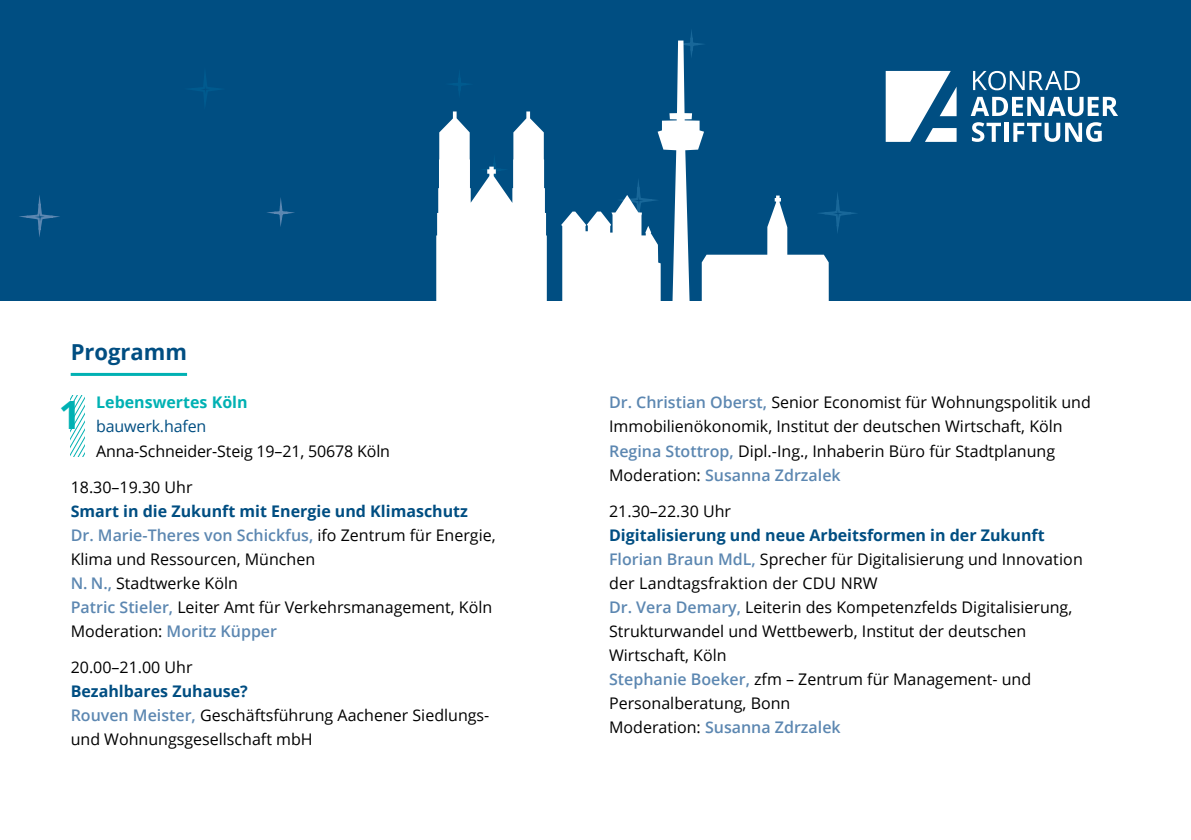
<style>
.page{position:relative;width:1191px;height:840px;background:#fff}
.page>*{position:absolute;margin:0;border:0;box-sizing:border-box;transform-origin:0 0}
.Fließtext{font:700 39px "Open Sans";color:#00b1b3}
.t1{font:700 22px "Open Sans";color:#004e82}
.Fließtext-2{font:16px/24px "Open Sans";color:#000}
.Fließtext-3{font:700 16px "Open Sans";color:#004e82}
.Fließtext-4{font:600 16px "Open Sans";color:#5c87b1}
.Standort{font:16px/24px "Open Sans";letter-spacing:-.01em;color:#000}
.Veranstaltungsart{font:700 16px "Open Sans";color:#00b1b3}
.s1{color:#004e82}
.s2{font-weight:600;color:#5c87b1}
.s3{font-weight:400;color:#000}
</style>
<div class="page">
<svg style="left:71px;top:395px;width:14px;height:61px"></svg>
<div style="left:0;top:0;width:1191px;height:300px;background:#004e82"></div>
<svg style="left:973px;top:71px;width:106px;height:19px"></svg>
<svg style="left:970px;top:97px;width:148px;height:19px"></svg>
<svg style="left:972px;top:122px;width:29px;height:20px"></svg>
<hr style="left:1004px;top:123px;width:4px;height:19px;background:#fff">
<svg style="left:1013px;top:122px;width:88px;height:20px"></svg>
<svg style="left:885px;top:71px;width:71px;height:71px"></svg>
<svg style="left:828px;top:198px;width:29px;height:35px"></svg>
<svg style="left:191px;top:75px;width:29px;height:28px"></svg>
<svg style="left:19px;top:201px;width:41px;height:36px"></svg>
<svg style="left:267px;top:204px;width:28px;height:23px"></svg>
<hr style="left:71px;top:373px;width:116px;height:3px;background:#00b1b3">
<svg style="left:436px;top:40px;width:392px;height:261px"></svg>
<h2 class="t1" style="left:71px;top:336px;width:118px">Programm</h2>
<p class="Fließtext" style="left:59px;top:387px;width:24px">1</p>
<p class="Veranstaltungsart" style="left:96px;top:391px;width:153px">Lebenswertes Köln</p>
<p class="Standort" style="left:96px;top:414px;width:295px"><span class="s1">bauwerk.hafen<br></span>Anna-Schneider-Steig 19–21, 50678 Köln</p>
<p class="Fließtext-2" style="left:71px;top:474px;width:123px">18.30–19.30 Uhr</p>
<p class="Fließtext-3" style="left:71px;top:499px;width:399px">Smart in die Zukunft mit Energie und Klimaschutz</p>
<p class="Fließtext-2" style="left:71px;top:522px;width:426px"><span class="s2">Dr. Marie-Theres von Schickfus,</span> ifo Zentrum für Energie,<br>Klima und Ressourcen, München</p>
<p class="Fließtext-2" style="left:71px;top:570px;width:169px"><span class="s2">N. N.,</span> Stadtwerke Köln</p>
<p class="Fließtext-2" style="left:71px;top:594px;width:423px"><span class="s2">Patric Stieler,</span> Leiter Amt für Verkehrsmanagement, Köln</p>
<p class="Fließtext-4" style="left:71px;top:619px;width:208px"><span class="s3">Moderation:</span> Moritz Küpper</p>
<p class="Fließtext-2" style="left:71px;top:654px;width:123px">20.00–21.00 Uhr</p>
<p class="Fließtext-3" style="left:71px;top:679px;width:179px">Bezahlbares Zuhause?</p>
<p class="Fließtext-2" style="left:71px;top:702px;width:420px"><span class="s2">Rouven Meister,</span> Geschäftsführung Aachener Siedlungs&shy;und Wohnungsgesellschaft mbH</p>
<p class="Fließtext-2" style="left:609px;top:390px;width:483px"><span class="s2">Dr. Christian Oberst,</span> Senior Economist für Wohnungspolitik und<br>Immobilienökonomik, Institut der deutschen Wirtschaft, Köln<br><span class="s2">Regina Stottrop,</span> Dipl.-Ing., Inhaberin Büro für Stadtplanung</p>
<p class="Fließtext-4" style="left:609px;top:463px;width:233px"><span class="s3">Moderation:</span> Susanna Zdrzalek</p>
<p class="Fließtext-2" style="left:609px;top:498px;width:123px">21.30–22.30 Uhr</p>
<p class="Fließtext-3" style="left:609px;top:523px;width:437px">Digitalisierung und neue Arbeitsformen in der Zukunft</p>
<p class="Fließtext-2" style="left:609px;top:546px;width:475px"><span class="s2">Florian Braun MdL,</span> Sprecher für Digitalisierung und Innovation der Landtagsfraktion der CDU NRW</p>
<p class="Fließtext-2" style="left:609px;top:594px;width:465px"><span class="s2">Dr. Vera Demary,</span> Leiterin des Kompetenzfelds Digitalisierung,<br>Strukturwandel und Wettbewerb, Institut der deutschen<br>Wirtschaft, Köln</p>
<p class="Fließtext-2" style="left:609px;top:666px;width:423px"><span class="s2">Stephanie Boeker,</span> zfm – Zentrum für Management- und<br>Personalberatung, Bonn</p>
<p class="Fließtext-4" style="left:609px;top:715px;width:233px"><span class="s3">Moderation:</span> Susanna Zdrzalek</p>
</div>
